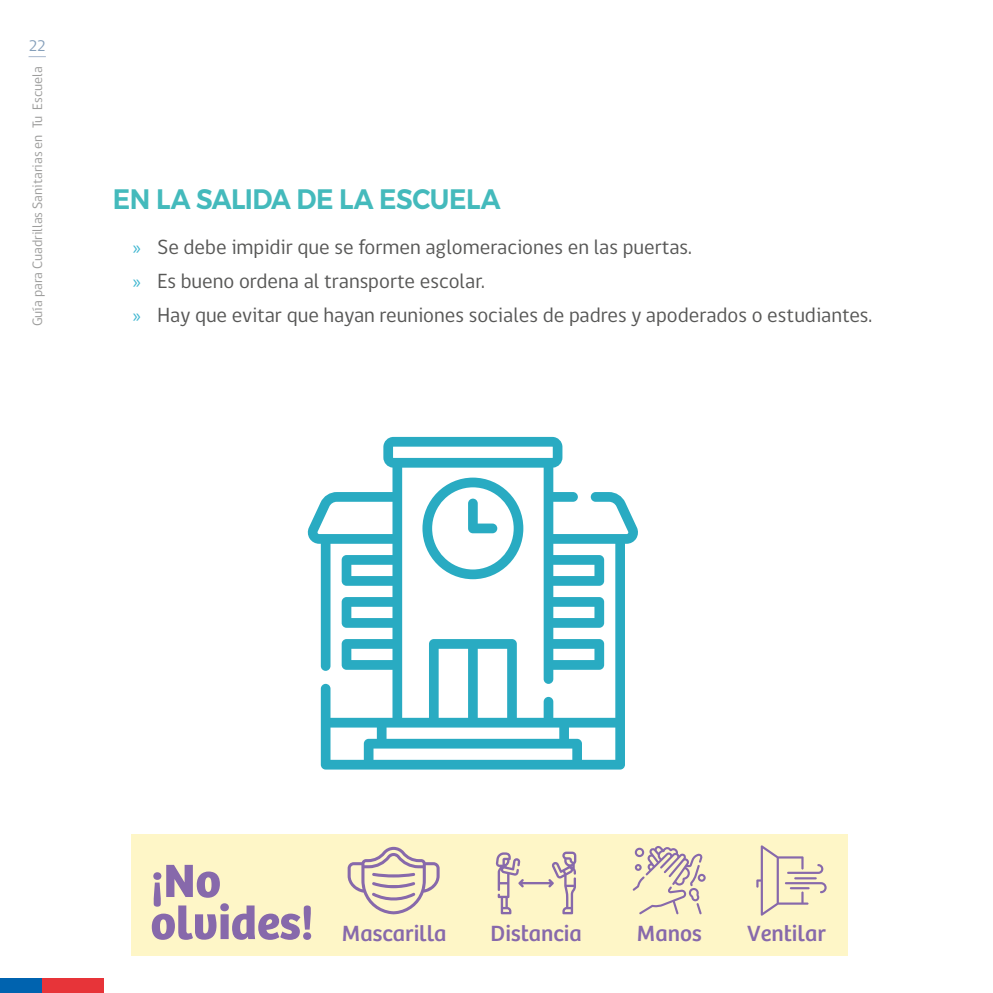
<style>
.page{position:relative;width:993px;height:993px;background:#fff}
.page>*{position:absolute;margin:0;border:0;box-sizing:border-box;transform-origin:0 0}
.t1{font:600 28px "Montserrat";letter-spacing:-.015em;color:#44babc;scale:.93 1}
.t2{font:22.93px "Bree";color:#8769ab}
.t3{font:21px/34.5px "gob CL";color:#575756}
.t4{font:15.75px "gob CL";color:#859fba}
.t5{font:14px "gob CL";color:#9d9d9c}
.s1{font-family:"Myriad Pro";font-size:19.25px;color:#3db6d0}
</style>
<div class="page">
<div style="left:0;top:977px;width:43px;height:15px;background:#0063af"></div>
<div style="left:43px;top:977px;width:61px;height:15px;background:#e73439"></div>
<svg style="left:29px;top:56px;width:17px;height:1px"></svg>
<svg style="left:307px;top:437px;width:331px;height:332px"></svg>
<div style="left:131px;top:833px;width:716px;height:122px;background:#fef6c7"></div>
<svg style="left:152px;top:864px;width:159px;height:75px"></svg>
<svg style="left:347px;top:846px;width:92px;height:68px"></svg>
<svg style="left:495px;top:851px;width:81px;height:63px"></svg>
<svg style="left:632px;top:846px;width:73px;height:68px"></svg>
<svg style="left:756px;top:845px;width:70px;height:70px"></svg>
<p class="t4" style="left:29px;top:35px;width:18px">22</p>
<p class="t5" style="left:28px;top:326px;width:262px;rotate:-90deg">Guía para Cuadrillas Sanitarias en Tu Escuela</p>
<h1 class="t1" style="left:113px;top:177px;width:418px">EN LA SALIDA DE LA ESCUELA</h1>
<p class="t3" style="left:133px;top:230px;width:740px"><span class="s1">»</span> Se debe impidir que se formen aglomeraciones en las puertas.<br><span class="s1">»</span> Es bueno ordena al transporte escolar.<br><span class="s1">»</span> Hay que evitar que hayan reuniones sociales de padres y apoderados o estudiantes.</p>
<p class="t2" style="left:342px;top:919px;width:106px">Mascarilla</p>
<p class="t2" style="left:490px;top:919px;width:93px">Distancia</p>
<p class="t2" style="left:636px;top:919px;width:66px">Manos</p>
<p class="t2" style="left:747px;top:919px;width:80px">Ventilar</p>
</div>
